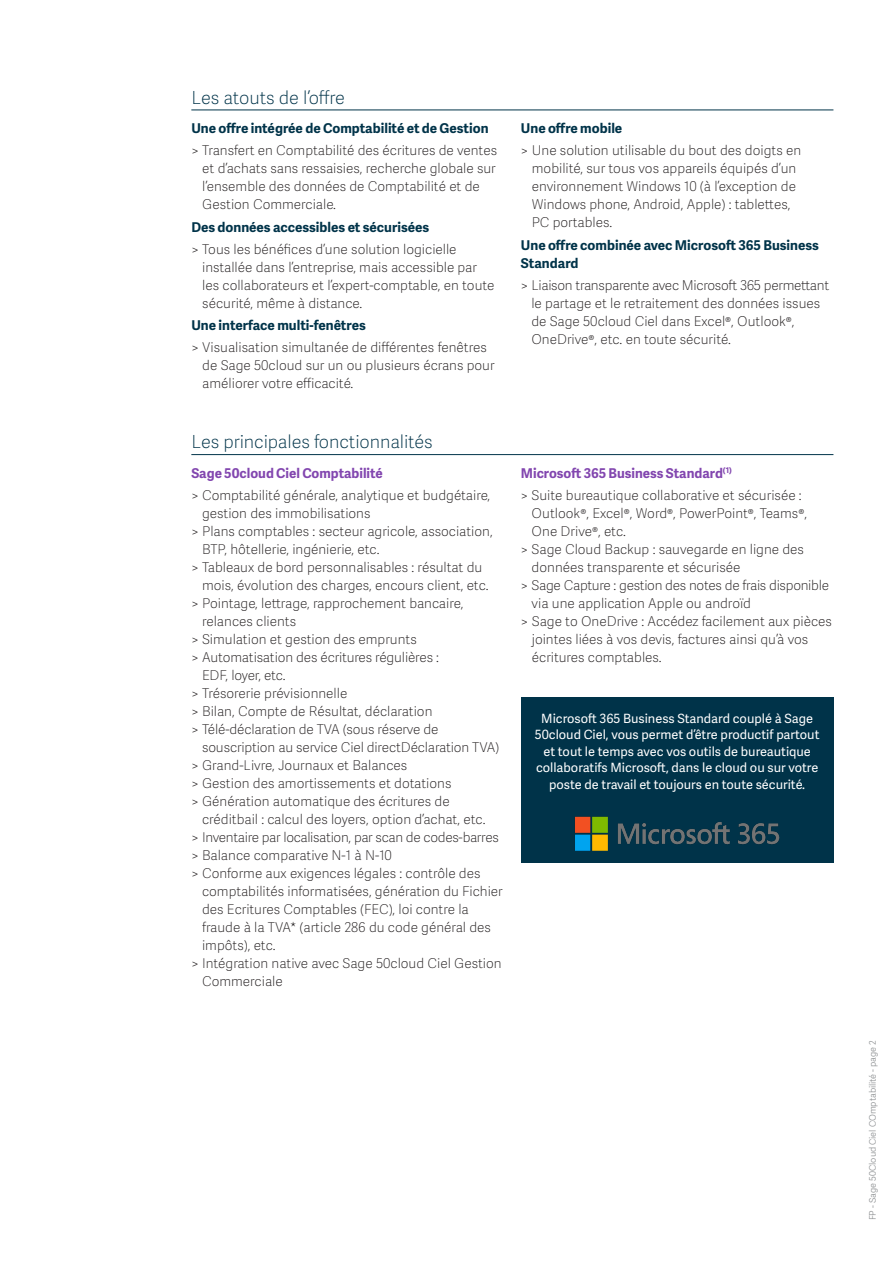
<style>
.page{position:relative;width:893px;height:1263px;background:#fff}
.page>*{position:absolute;margin:0;border:0;box-sizing:border-box;transform-origin:0 0}
.Intro_SubHead_2{font:18px "Adelle Sans SAGE Th";letter-spacing:-.005em;color:#003349}
.Body_verso_8_5pt_puc{font:13.5px/18px "Adelle Sans SAGE Th";color:#231f20}
.Body_8pt{font:700 13.5px/18px "Adelle Sans SAGE";color:#003349}
.Body_verso_8_5pt_puc-2{font:13.5px/18px "Adelle Sans SAGE Th";letter-spacing:-.02em;color:#231f20}
.Intertitre___Petit_t{font:700 13.5px "Adelle Sans SAGE";color:#8246af}
.Body_verso_8_5pt_puc-3{font:700 13.5px "Adelle Sans SAGE";color:#003349}
.Body_encadré{font:12.75px/16.5px "Adelle Sans SAGE";color:#fff;text-align:center}
.t1{font:9px "Adelle Sans SAGE Lt";color:#888b8d}
</style>
<div class="page">
<hr style="left:191px;top:110px;width:642px;height:1px;background:#003349">
<hr style="left:191px;top:454px;width:642px;height:1px;background:#003349">
<div style="left:521px;top:697px;width:312px;height:166px;background:#003349"></div>
<img style="left:575px;top:816px;width:205px;height:34px">
<p class="Intro_SubHead_2" style="left:191px;top:85px;width:155px">Les atouts de l’offre</p>
<p class="Body_8pt" style="left:191px;top:119px;width:299px">Une offre intégrée de Comptabilité et de Gestion</p>
<p class="Body_verso_8_5pt_puc" style="left:202px;top:141px;width:296px;text-indent:-11px">&gt; Transfert en Comptabilité des écritures de ventes et d’achats sans ressaisies, recherche globale sur l’ensemble des données de Comptabilité et de Gestion Commerciale.</p>
<p class="Body_8pt" style="left:191px;top:217px;width:239px">Des données accessibles et sécurisées</p>
<p class="Body_verso_8_5pt_puc" style="left:202px;top:240px;width:294px;text-indent:-11px">&gt; Tous les bénéfices d’une solution logicielle installée dans l’entreprise, mais accessible par les collaborateurs et l’expert-comptable, en toute sécurité, même à distance.</p>
<p class="Body_8pt" style="left:191px;top:316px;width:176px">Une interface multi-fenêtres</p>
<p class="Body_verso_8_5pt_puc" style="left:202px;top:338px;width:294px;text-indent:-11px">&gt; Visualisation simultanée de différentes fenêtres de Sage 50cloud sur un ou plusieurs écrans pour améliorer votre efficacité.</p>
<p class="Body_verso_8_5pt_puc-3" style="left:521px;top:118px;width:103px">Une offre mobile</p>
<p class="Body_verso_8_5pt_puc" style="left:532px;top:141px;width:271px;text-indent:-11px">&gt; Une solution utilisable du bout des doigts en mobilité, sur tous vos appareils équipés d’un environnement Windows 10 (à l’exception de Windows phone, Android, Apple) : tablettes, PC portables.</p>
<p class="Body_8pt" style="left:521px;top:235px;width:300px">Une offre combinée avec Microsoft 365 Business<br>Standard</p>
<p class="Body_verso_8_5pt_puc" style="left:531px;top:276px;width:299px;text-indent:-10px">&gt; Liaison transparente avec Microsoft 365 permettant le partage et le retraitement des données issues de Sage 50cloud Ciel dans Excel®, Outlook®, OneDrive®, etc. en toute sécurité.</p>
<p class="Intro_SubHead_2" style="left:191px;top:429px;width:243px">Les principales fonctionnalités</p>
<p class="Intertitre___Petit_t" style="left:191px;top:463px;width:193px">Sage 50cloud Ciel Comptabilité</p>
<p class="Body_verso_8_5pt_puc" style="left:202px;top:486px;width:290px;text-indent:-11px">&gt; Comptabilité générale, analytique et budgétaire, gestion des immobilisations</p>
<p class="Body_verso_8_5pt_puc" style="left:202px;top:522px;width:292px;text-indent:-11px">&gt; Plans comptables : secteur agricole, association,<br>BTP, hôtellerie, ingénierie, etc.</p>
<p class="Body_verso_8_5pt_puc" style="left:202px;top:558px;width:288px;text-indent:-11px">&gt; Tableaux de bord personnalisables : résultat du mois, évolution des charges, encours client, etc.</p>
<p class="Body_verso_8_5pt_puc" style="left:202px;top:594px;width:263px;text-indent:-11px">&gt; Pointage, lettrage, rapprochement bancaire, relances clients</p>
<p class="Body_verso_8_5pt_puc" style="left:191px;top:630px;width:227px">&gt; Simulation et gestion des emprunts</p>
<p class="Body_verso_8_5pt_puc" style="left:202px;top:648px;width:238px;text-indent:-11px">&gt; Automatisation des écritures régulières :<br>EDF, loyer, etc.</p>
<p class="Body_verso_8_5pt_puc" style="left:191px;top:684px;width:157px">&gt; Trésorerie prévisionnelle</p>
<p class="Body_verso_8_5pt_puc" style="left:191px;top:702px;width:243px">&gt; Bilan, Compte de Résultat, déclaration</p>
<p class="Body_verso_8_5pt_puc" style="left:202px;top:720px;width:298px;text-indent:-11px">&gt; Télé-déclaration de TVA (sous réserve de souscription au service Ciel directDéclaration TVA)</p>
<p class="Body_verso_8_5pt_puc" style="left:191px;top:756px;width:217px">&gt; Grand-Livre, Journaux et Balances</p>
<p class="Body_verso_8_5pt_puc" style="left:191px;top:774px;width:262px">&gt; Gestion des amortissements et dotations</p>
<p class="Body_verso_8_5pt_puc" style="left:202px;top:792px;width:285px;text-indent:-11px">&gt; Génération automatique des écritures de créditbail : calcul des loyers, option d’achat, etc.</p>
<p class="Body_verso_8_5pt_puc-2" style="left:191px;top:828px;width:309px">&gt; Inventaire par localisation, par scan de codes-barres</p>
<p class="Body_verso_8_5pt_puc" style="left:191px;top:846px;width:202px">&gt; Balance comparative N-1 à N-10</p>
<p class="Body_verso_8_5pt_puc" style="left:202px;top:864px;width:302px;text-indent:-11px">&gt; Conforme aux exigences légales : contrôle des comptabilités informatisées, génération du Fichier des Ecritures Comptables (FEC), loi contre la fraude à la TVA* (article 286 du code général des impôts), etc.</p>
<p class="Body_verso_8_5pt_puc" style="left:202px;top:954px;width:301px;text-indent:-11px">&gt; Intégration native avec Sage 50cloud Ciel Gestion<br>Commerciale</p>
<p class="Intertitre___Petit_t" style="left:521px;top:463px;width:213px">Microsoft 365 Business Standard<sup>(1)</sup></p>
<p class="Body_verso_8_5pt_puc" style="left:532px;top:486px;width:277px;text-indent:-11px">&gt; Suite bureautique collaborative et sécurisée :<br>Outlook®, Excel®, Word®, PowerPoint®, Teams®,<br>One Drive®, etc.</p>
<p class="Body_verso_8_5pt_puc" style="left:532px;top:540px;width:274px;text-indent:-11px">&gt; Sage Cloud Backup : sauvegarde en ligne des données transparente et sécurisée</p>
<p class="Body_verso_8_5pt_puc-2" style="left:532px;top:576px;width:299px;text-indent:-11px">&gt; Sage Capture : gestion des notes de frais disponible via une application Apple ou androïd</p>
<p class="Body_verso_8_5pt_puc" style="left:532px;top:612px;width:302px;text-indent:-11px">&gt; Sage to OneDrive : Accédez facilement aux pièces jointes liées à vos devis, factures ainsi qu’à vos écritures comptables.</p>
<p class="Body_encadré" style="left:535px;top:709px;width:286px">Microsoft 365 Business Standard couplé à Sage 50cloud Ciel, vous permet d’être productif partout et tout le temps avec vos outils de bureautique collaboratifs Microsoft, dans le cloud ou sur votre poste de travail et toujours en toute sécurité.</p>
<p class="t1" style="left:866px;top:1220px;width:182px;rotate:-90deg">FP - Sage 50Cloud Ciel COmptabilité - page 2</p>
</div>
